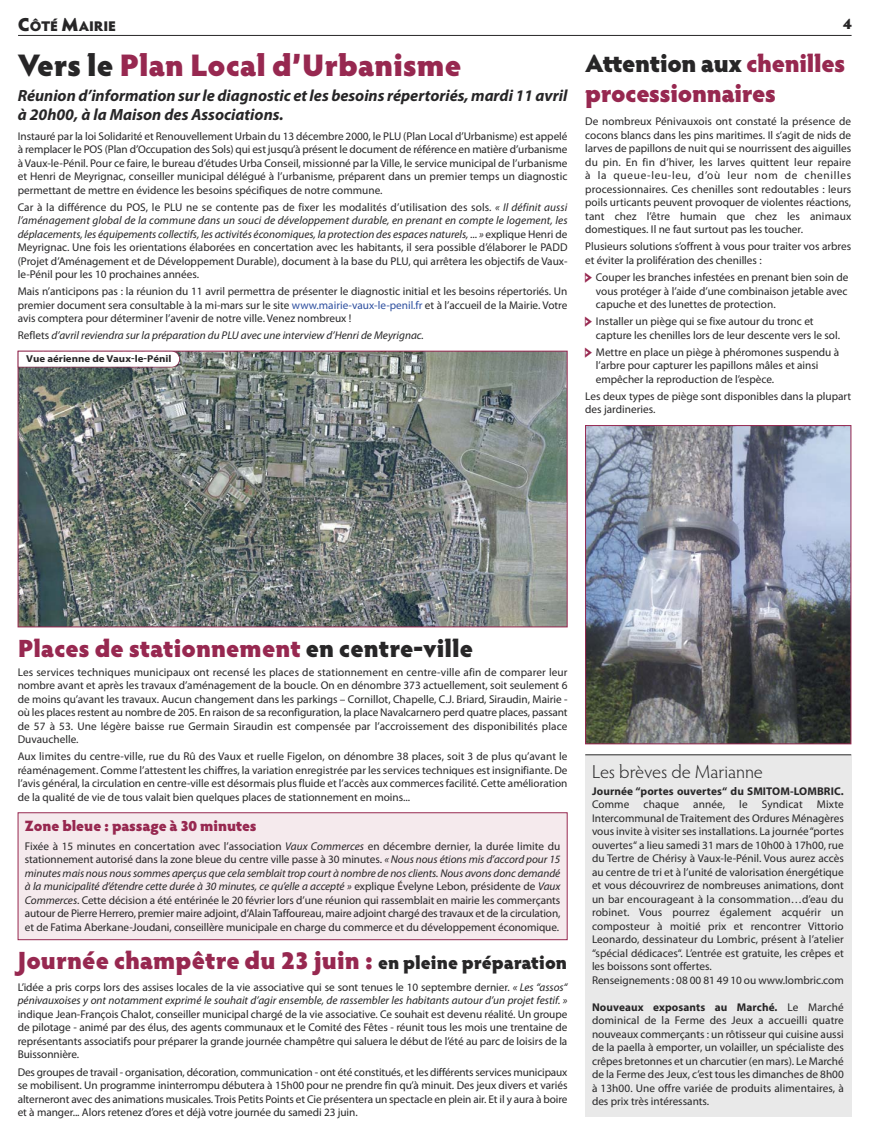
<style>
.page{position:relative;width:869px;height:1134px;background:#fff}
.page>*{position:absolute;margin:0;border:0;box-sizing:border-box;transform-origin:0 0}
.t1{font:900 31.25px "Hypatia Sans Pro";color:#972850}
.t2{font:900 25px/30px "Hypatia Sans Pro";letter-spacing:-.01em;color:#972850}
.t3{font:300 18.75px "Hypatia Sans Pro";color:#272627}
.t4{font:italic 700 16.25px/19.5px "Myriad Pro";color:#272627}
.t5{font:900 15px "Hypatia Sans Pro";letter-spacing:-.005em;color:#972850}
.t6{font:900 15px "Hypatia Sans Pro";color:#272627}
.t7{font:900 14px "Hypatia Sans Pro";letter-spacing:-.01em;color:#272627}
.t8{font:11.25px/13.5px "Myriad Pro";color:#272627;text-align:justify}
.t9{font:italic 11.25px/13.5px "Myriad Pro";color:#272627}
.t10{font:700 11.25px "Myriad Pro";letter-spacing:.01em;color:#272627}
.t11{font:700 10px "Myriad Pro";color:#272627;scale:1.09 1}
.s1{font-size:18.75px}
.s2{color:#272627}
.s3{font-style:italic}
.s4{color:#2d4f9f}
.s5{font-style:normal}
.s6{font-family:"Pointers";color:#972850}
.s7{font-size:18.75px;color:#272627}
.s8{font-weight:700}
</style>
<div class="page">
<hr style="left:18px;top:35px;width:833px;height:1px;background:#272627">
<img style="left:20px;top:353px;width:545px;height:272px">
<img style="left:587px;top:427px;width:261px;height:315px">
<div style="left:585px;top:425px;width:265px;height:319px;border:1px solid #972850"></div>
<div style="left:18px;top:813px;width:548px;height:126px;background:#f5eaed"></div>
<div style="left:18px;top:812px;width:549px;height:128px;border:1px solid #972850"></div>
<svg style="left:18px;top:351px;width:162px;height:16px"></svg>
<div style="left:585px;top:755px;width:265px;height:361px;background:#e9e9e9"></div>
<hr style="left:585px;top:754px;width:265px;height:1px;background:#272627">
<p class="t7" style="left:18px;top:20px;width:100px"><span class="s1">C</span>ÔTÉ <span class="s1">M</span>AIRIE</p>
<h3 class="t6" style="left:842px;top:16px;width:10px">4</h3>
<h1 class="t1" style="left:18px;top:50px;width:445px"><span class="s2">Vers le</span> Plan Local d’Urbanisme</h1>
<h3 class="t4" style="left:18px;top:87px;width:551px">Réunion d’information sur le diagnostic et les besoins répertoriés, mardi 11 avril à 20h00, à la Maison des Associations.</h3>
<p class="t8" style="left:18px;top:130px;width:551px">Instauré par la loi Solidarité et Renouvellement Urbain du 13 décembre 2000, le PLU (Plan Local d’Urbanisme) est appelé à remplacer le POS (Plan d’Occupation des Sols) qui est jusqu’à présent le document de référence en matière d’urbanisme à Vaux-le-Pénil. Pour ce faire, le bureau d’études Urba Conseil, missionné par la Ville, le service municipal de l’urbanisme et Henri de Meyrignac, conseiller municipal délégué à l’urbanisme, préparent dans un premier temps un diagnostic permettant de mettre en évidence les besoins spécifiques de notre commune.</p>
<p class="t8" style="left:18px;top:201px;width:551px">Car à la différence du POS, le PLU ne se contente pas de fixer les modalités d’utilisation des sols. <span class="s3">« Il définit aussi l’aménagement global de la commune dans un souci de développement durable, en prenant en compte le logement, les déplacements, les équipements collectifs, les activités économiques, la protection des espaces naturels, ... »</span> explique Henri de Meyrignac. Une fois les orientations élaborées en concertation avec les habitants, il sera possible d’élaborer le PADD (Projet d’Aménagement et de Développement Durable), document à la base du PLU, qui arrêtera les objectifs de Vaux&shy;le-Pénil pour les 10 prochaines années.</p>
<p class="t8" style="left:18px;top:286px;width:551px">Mais n’anticipons pas : la réunion du 11 avril permettra de présenter le diagnostic initial et les besoins répertoriés. Un premier document sera consultable à la mi-mars sur le site <span class="s4">www.mairie-vaux-le-penil.fr</span> et à l’accueil de la Mairie. Votre avis comptera pour déterminer l’avenir de notre ville. Venez nombreux !</p>
<p class="t9" style="left:18px;top:330px;width:407px"><span class="s5">Reflets</span> d’avril reviendra sur la préparation du PLU avec une interview d’Henri de Meyrignac.</p>
<p class="t11" style="left:26px;top:353px;width:135px">Vue aérienne de Vaux-le-Pénil</p>
<h2 class="t2" style="left:585px;top:49px;width:261px"><span class="s2">Attention aux</span> chenilles processionnaires</h2>
<p class="t8" style="left:585px;top:116px;width:267px">De nombreux Pénivauxois ont constaté la présence de cocons blancs dans les pins maritimes. Il s’agit de nids de larves de papillons de nuit qui se nourrissent des aiguilles du pin. En fin d’hiver, les larves quittent leur repaire à la queue-leu-leu, d’où leur nom de chenilles processionnaires. Ces chenilles sont redoutables : leurs poils urticants peuvent provoquer de violentes réactions, tant chez l’être humain que chez les animaux domestiques. Il ne faut surtout pas les toucher.</p>
<p class="t8" style="left:585px;top:241px;width:267px">Plusieurs solutions s’offrent à vous pour traiter vos arbres et éviter la prolifération des chenilles :</p>
<p class="t8" style="left:595px;top:271px;width:254px;text-indent:-11px"><span class="s6">E</span> Couper les branches infestées en prenant bien soin de vous protéger à l’aide d’une combinaison jetable avec capuche et des lunettes de protection.</p>
<p class="t8" style="left:595px;top:315px;width:245px;text-indent:-11px"><span class="s6">E</span> Installer un piège qui se fixe autour du tronc et capture les chenilles lors de leur descente vers le sol.</p>
<p class="t8" style="left:595px;top:346px;width:245px;text-align:left;text-indent:-11px"><span class="s6">E</span> Mettre en place un piège à phéromones suspendu à l’arbre pour capturer les papillons mâles et ainsi empêcher la reproduction de l’espèce.</p>
<p class="t8" style="left:585px;top:390px;width:267px">Les deux types de piège sont disponibles dans la plupart des jardineries.</p>
<h2 class="t2" style="left:18px;top:635px;width:457px">Places de stationnement <span class="s2">en centre-ville</span></h2>
<p class="t8" style="left:18px;top:666px;width:551px">Les services techniques municipaux ont recensé les places de stationnement en centre-ville afin de comparer leur nombre avant et après les travaux d’aménagement de la boucle. On en dénombre 373 actuellement, soit seulement 6 de moins qu’avant les travaux. Aucun changement dans les parkings – Cornillot, Chapelle, C.J. Briard, Siraudin, Mairie - où les places restent au nombre de 205. En raison de sa reconfiguration, la place Navalcarnero perd quatre places, passant de 57 à 53. Une légère baisse rue Germain Siraudin est compensée par l’accroissement des disponibilités place Duvauchelle.</p>
<p class="t8" style="left:18px;top:750px;width:551px">Aux limites du centre-ville, rue du Rû des Vaux et ruelle Figelon, on dénombre 38 places, soit 3 de plus qu’avant le réaménagement. Comme l’attestent les chiffres, la variation enregistrée par les services techniques est insignifiante. De l’avis général, la circulation en centre-ville est désormais plus fluide et l’accès aux commerces facilité. Cette amélioration de la qualité de vie de tous valait bien quelques places de stationnement en moins...</p>
<h3 class="t5" style="left:25px;top:818px;width:233px">Zone bleue : passage à 30 minutes</h3>
<p class="t8" style="left:25px;top:840px;width:537px">Fixée à 15 minutes en concertation avec l’association <span class="s3">Vaux Commerces</span> en décembre dernier, la durée limite du stationnement autorisé dans la zone bleue du centre ville passe à 30 minutes. <span class="s3">« Nous nous étions mis d’accord pour 15 minutes mais nous nous sommes aperçus que cela semblait trop court à nombre de nos clients. Nous avons donc demandé à la municipalité d’étendre cette durée à 30 minutes, ce qu’elle a accepté »</span> explique Évelyne Lebon, présidente de <span class="s3">Vaux Commerces</span>. Cette décision a été entérinée le 20 février lors d’une réunion qui rassemblait en mairie les commerçants autour de Pierre Herrero, premier maire adjoint, d’Alain Taffoureau, maire adjoint chargé des travaux et de la circulation, et de Fatima Aberkane-Joudani, conseillère municipale en charge du commerce et du développement économique.</p>
<h2 class="t2" style="left:18px;top:947px;width:550px">Journée champêtre du 23 juin : <span class="s7">en pleine préparation</span></h2>
<p class="t9" style="left:18px;top:981px;width:551px"><span class="s5">L’idée a pris corps lors des assises locales de la vie associative qui se sont tenues le 10 septembre dernier.</span> « Les “assos“ pénivauxoises y ont notamment exprimé le souhait d’agir ensemble, de rassembler les habitants autour d’un projet festif. »</p>
<p class="t8" style="left:18px;top:1008px;width:551px">indique Jean-François Chalot, conseiller municipal chargé de la vie associative. Ce souhait est devenu réalité. Un groupe de pilotage - animé par des élus, des agents communaux et le Comité des Fêtes - réunit tous les mois une trentaine de représentants associatifs pour préparer la grande journée champêtre qui saluera le début de l’été au parc de loisirs de la Buissonnière.</p>
<p class="t8" style="left:18px;top:1066px;width:551px">Des groupes de travail - organisation, décoration, communication - ont été constitués, et les différents services municipaux se mobilisent. Un programme ininterrompu débutera à 15h00 pour ne prendre fin qu’à minuit. Des jeux divers et variés alterneront avec des animations musicales. Trois Petits Points et Cie présentera un spectacle en plein air. Et il y aura à boire et à manger... Alors retenez d’ores et déjà votre journée du samedi 23 juin.</p>
<h3 class="t3" style="left:591px;top:762px;width:172px">Les brèves de Marianne</h3>
<p class="t10" style="left:591px;top:784px;width:253px">Journée “portes ouvertes“ du SMITOM-LOMBRIC.</p>
<p class="t8" style="left:591px;top:799px;width:39px">Comme</p>
<p class="t8" style="left:643px;top:799px;width:37px">chaque</p>
<p class="t8" style="left:692px;top:799px;width:33px">année,</p>
<p class="t8" style="left:738px;top:799px;width:10px">le</p>
<p class="t8" style="left:761px;top:799px;width:42px">Syndicat</p>
<p class="t8" style="left:591px;top:799px;width:253px;text-align:left;text-indent:225px">Mixte Intercommunal de Traitement des Ordures Ménagères vous invite à visiter ses installations. La journée “portes ouvertes“ a lieu samedi 31 mars de 10h00 à 17h00, rue du Tertre de Chérisy à Vaux-le-Pénil. Vous aurez accès au centre de tri et à l’unité de valorisation énergétique et vous découvrirez de nombreuses animations, dont un bar encourageant à la consommation…d’eau du robinet. Vous pourrez également acquérir un composteur à moitié prix et rencontrer Vittorio Leonardo, dessinateur du Lombric, présent à l’atelier “spécial dédicaces“. L’entrée est gratuite, les crêpes et les boissons sont offertes.<br>Renseignements : 08 00 81 49 10 ou www.lombric.com</p>
<p class="t8" style="left:591px;top:1001px;width:253px"><span class="s8">Nouveaux exposants au Marché.</span> Le Marché dominical de la Ferme des Jeux a accueilli quatre nouveaux commerçants : un rôtisseur qui cuisine aussi de la paella à emporter, un volailler, un spécialiste des crêpes bretonnes et un charcutier (en mars). Le Marché de la Ferme des Jeux, c’est tous les dimanches de 8h00 à 13h00. Une offre variée de produits alimentaires, à des prix très intéressants.</p>
</div>
